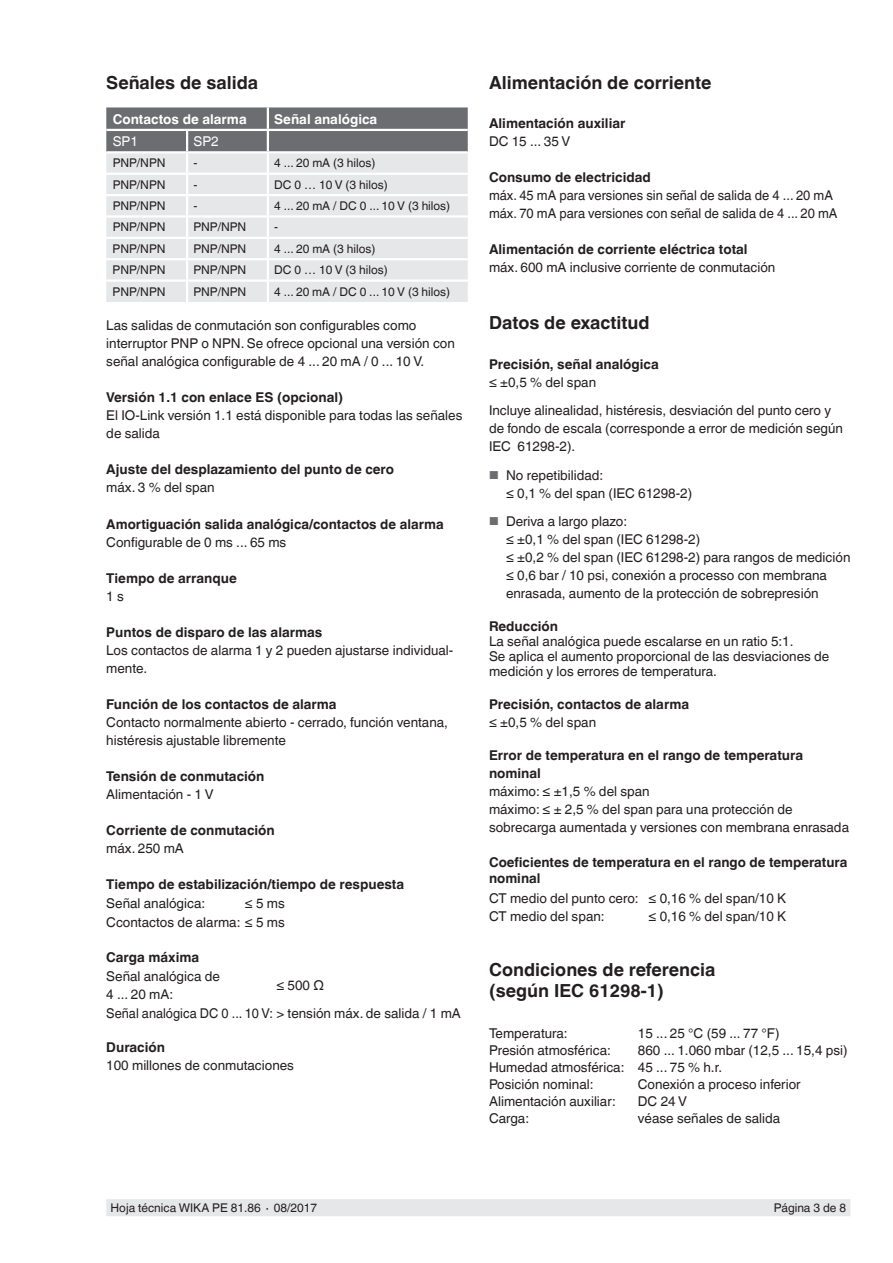
<style>
.page{position:relative;width:893px;height:1263px;background:#fff}
.page>*{position:absolute;margin:0;border:0;box-sizing:border-box;transform-origin:0 0}
.t1{font:700 18px/21px "Helvetica World";color:#231f20}
.t2{font:13.5px/18px "Helvetica World";color:#231f20}
.t3{font:700 13.5px/18px "Helvetica World";color:#231f20}
.t4{font:13.5px/18px "Helvetica World";color:#231f20;scale:.96 1}
.t5{font:700 13.5px "Helvetica World";color:#fff}
.t6{font:13.5px "Helvetica World";color:#fff}
.t7{font:12px "Helvetica World";color:#231f20}
.s1{font-size:11.55px;color:#6c6d70}
</style>
<div class="page">
<div style="left:106px;top:1199px;width:744px;height:17px;background:#e6e7e9"></div>
<div style="left:106px;top:107px;width:362px;height:44px;background:#6c6d70"></div>
<div style="left:106px;top:153px;width:362px;height:149px;background:#e6e7e9"></div>
<hr style="left:267px;top:107px;width:2px;height:22px;background:#fff">
<hr style="left:106px;top:129px;width:81px;height:2px;background:#fff">
<hr style="left:187px;top:129px;width:81px;height:2px;background:#fff">
<hr style="left:186px;top:131px;width:2px;height:20px;background:#fff">
<hr style="left:268px;top:129px;width:200px;height:2px;background:#fff">
<hr style="left:267px;top:131px;width:2px;height:20px;background:#fff">
<hr style="left:186px;top:153px;width:2px;height:20px;background:#fff">
<hr style="left:267px;top:153px;width:2px;height:20px;background:#fff">
<hr style="left:106px;top:173px;width:81px;height:2px;background:#fff">
<hr style="left:187px;top:173px;width:81px;height:2px;background:#fff">
<hr style="left:268px;top:173px;width:200px;height:2px;background:#fff">
<hr style="left:106px;top:194px;width:81px;height:2px;background:#fff">
<hr style="left:187px;top:194px;width:81px;height:2px;background:#fff">
<hr style="left:268px;top:194px;width:200px;height:2px;background:#fff">
<hr style="left:106px;top:215px;width:81px;height:3px;background:#fff">
<hr style="left:187px;top:215px;width:81px;height:3px;background:#fff">
<hr style="left:268px;top:215px;width:200px;height:3px;background:#fff">
<hr style="left:106px;top:237px;width:81px;height:2px;background:#fff">
<hr style="left:187px;top:237px;width:81px;height:2px;background:#fff">
<hr style="left:268px;top:237px;width:200px;height:2px;background:#fff">
<hr style="left:106px;top:258px;width:81px;height:2px;background:#fff">
<hr style="left:187px;top:258px;width:81px;height:2px;background:#fff">
<svg style="left:186px;top:175px;width:2px;height:104px"></svg>
<hr style="left:268px;top:258px;width:200px;height:2px;background:#fff">
<svg style="left:267px;top:175px;width:2px;height:104px"></svg>
<hr style="left:106px;top:279px;width:81px;height:3px;background:#fff">
<hr style="left:187px;top:279px;width:81px;height:3px;background:#fff">
<hr style="left:186px;top:282px;width:2px;height:20px;background:#fff">
<hr style="left:268px;top:279px;width:200px;height:3px;background:#fff">
<hr style="left:267px;top:282px;width:2px;height:20px;background:#fff">
<h1 class="t1" style="left:106px;top:73px;width:153px">Señales de salida</h1>
<p class="t5" style="left:113px;top:111px;width:136px">Contactos de alarma</p>
<p class="t5" style="left:274px;top:111px;width:105px">Señal analógica</p>
<p class="t6" style="left:113px;top:133px;width:27px">SP1</p>
<p class="t6" style="left:193px;top:133px;width:27px">SP2</p>
<p class="t7" style="left:113px;top:156px;width:54px">PNP/NPN</p>
<p class="t7" style="left:193px;top:156px;width:5px">-</p>
<p class="t7" style="left:274px;top:156px;width:103px">4 ... 20 mA (3 hilos)</p>
<p class="t7" style="left:113px;top:178px;width:54px">PNP/NPN</p>
<p class="t7" style="left:193px;top:178px;width:5px">-</p>
<p class="t7" style="left:274px;top:178px;width:115px">DC 0 … 10 V (3 hilos)</p>
<p class="t7" style="left:113px;top:199px;width:54px">PNP/NPN</p>
<p class="t7" style="left:193px;top:199px;width:5px">-</p>
<p class="t7" style="left:274px;top:199px;width:178px">4 ... 20 mA / DC 0 ... 10 V (3 hilos)</p>
<p class="t7" style="left:113px;top:220px;width:54px">PNP/NPN</p>
<p class="t7" style="left:193px;top:220px;width:54px">PNP/NPN</p>
<p class="t7" style="left:274px;top:220px;width:5px">-</p>
<p class="t7" style="left:113px;top:242px;width:54px">PNP/NPN</p>
<p class="t7" style="left:193px;top:242px;width:54px">PNP/NPN</p>
<p class="t7" style="left:274px;top:242px;width:103px">4 ... 20 mA (3 hilos)</p>
<p class="t7" style="left:113px;top:263px;width:54px">PNP/NPN</p>
<p class="t7" style="left:193px;top:263px;width:54px">PNP/NPN</p>
<p class="t7" style="left:274px;top:263px;width:115px">DC 0 … 10 V (3 hilos)</p>
<p class="t7" style="left:113px;top:284px;width:54px">PNP/NPN</p>
<p class="t7" style="left:193px;top:284px;width:54px">PNP/NPN</p>
<p class="t7" style="left:274px;top:284px;width:178px">4 ... 20 mA / DC 0 ... 10 V (3 hilos)</p>
<p class="t2" style="left:106px;top:317px;width:350px">Las salidas de conmutación son configurables como interruptor PNP o NPN. Se ofrece opcional una versión con señal analógica configurable de 4 ... 20 mA / 0 ... 10 V.</p>
<p class="t3" style="left:106px;top:389px;width:238px">Versión 1.1 con enlace ES (opcional)</p>
<p class="t2" style="left:106px;top:407px;width:358px">El IO-Link versión 1.1 está disponible para todas las señales de salida</p>
<p class="t3" style="left:106px;top:461px;width:289px">Ajuste del desplazamiento del punto de cero</p>
<p class="t2" style="left:106px;top:479px;width:110px">máx. 3 % del span</p>
<p class="t3" style="left:106px;top:515px;width:339px">Amortiguación salida analógica/contactos de alarma</p>
<p class="t2" style="left:106px;top:533px;width:181px">Configurable de 0 ms ... 65 ms</p>
<p class="t3" style="left:106px;top:569px;width:132px">Tiempo de arranque</p>
<p class="t2" style="left:106px;top:587px;width:19px">1 s</p>
<p class="t3" style="left:106px;top:623px;width:218px">Puntos de disparo de las alarmas</p>
<p class="t2" style="left:106px;top:641px;width:349px">Los contactos de alarma 1 y 2 pueden ajustarse individual&shy;mente.</p>
<p class="t3" style="left:106px;top:695px;width:232px">Función de los contactos de alarma</p>
<p class="t2" style="left:106px;top:713px;width:343px">Contacto normalmente abierto - cerrado, función ventana, histéresis ajustable libremente</p>
<p class="t3" style="left:106px;top:767px;width:160px">Tensión de conmutación</p>
<p class="t2" style="left:106px;top:785px;width:109px">Alimentación - 1 V</p>
<p class="t3" style="left:106px;top:821px;width:170px">Corriente de conmutación</p>
<p class="t2" style="left:106px;top:839px;width:79px">máx. 250 mA</p>
<p class="t3" style="left:106px;top:875px;width:299px">Tiempo de estabilización/tiempo de respuesta</p>
<p class="t2" style="left:106px;top:895px;width:100px">Señal analógica:</p>
<p class="t2" style="left:106px;top:895px;width:180px;text-align:right">≤ 5 ms<br>Ccontactos de alarma: ≤ 5 ms</p>
<p class="t3" style="left:106px;top:948px;width:94px">Carga máxima</p>
<p class="t2" style="left:106px;top:968px;width:115px">Señal analógica de<br>4 ... 20 mA:</p>
<p class="t2" style="left:106px;top:972px;width:356px;line-height:27.2px;text-indent:170px">≤ 500 Ω<br>Señal analógica DC 0 ... 10 V: &gt; tensión máx. de salida / 1 mA</p>
<p class="t3" style="left:106px;top:1038px;width:60px">Duración</p>
<p class="t2" style="left:106px;top:1056px;width:189px">100 millones de conmutaciones</p>
<h1 class="t1" style="left:489px;top:73px;width:224px">Alimentación de corriente</h1>
<p class="t3" style="left:489px;top:115px;width:138px">Alimentación auxiliar</p>
<p class="t2" style="left:489px;top:133px;width:83px">DC 15 ... 35 V</p>
<p class="t3" style="left:489px;top:169px;width:163px">Consumo de electricidad</p>
<p class="t4" style="left:489px;top:187px;width:365px">máx. 45 mA para versiones sin señal de salida de 4 ... 20 mA máx. 70 mA para versiones con señal de salida de 4 ... 20 mA</p>
<p class="t3" style="left:489px;top:241px;width:260px">Alimentación de corriente eléctrica total</p>
<p class="t2" style="left:489px;top:259px;width:288px">máx. 600 mA inclusive corriente de conmutación</p>
<h1 class="t1" style="left:489px;top:313px;width:162px">Datos de exactitud</h1>
<p class="t3" style="left:489px;top:355px;width:171px">Precisión, señal analógica</p>
<p class="t2" style="left:489px;top:368px;width:344px;line-height:28.5px">≤ ±0,5 % del span<br>Incluye alinealidad, histéresis, desviación del punto cero y</p>
<p class="t2" style="left:489px;top:419px;width:355px">de fondo de escala (corresponde a error de medición según<br>IEC 61298-2).</p>
<p class="t2" style="left:506px;top:466px;width:188px;text-indent:-17px"><span class="s1">■</span> No repetibilidad:<br>≤ 0,1 % del span (IEC 61298-2)</p>
<p class="t2" style="left:506px;top:512px;width:346px;text-indent:-17px"><span class="s1">■</span> Deriva a largo plazo:<br>≤ ±0,1 % del span (IEC 61298-2)<br>≤ ±0,2 % del span (IEC 61298-2) para rangos de medición ≤ 0,6 bar / 10 psi, conexión a processo con membrana enrasada, aumento de la protección de sobrepresión</p>
<p class="t3" style="left:489px;top:617px;width:71px">Reducción</p>
<p class="t2" style="left:489px;top:634px;width:342px;line-height:15px">La señal analógica puede escalarse en un ratio 5:1.<br>Se aplica el aumento proporcional de las desviaciones de medición y los errores de temperatura.</p>
<p class="t3" style="left:489px;top:695px;width:202px">Precisión, contactos de alarma</p>
<p class="t2" style="left:489px;top:713px;width:109px">≤ ±0,5 % del span</p>
<p class="t3" style="left:489px;top:746px;width:316px">Error de temperatura en el rango de temperatura nominal</p>
<p class="t2" style="left:489px;top:782px;width:362px">máximo: ≤ ±1,5 % del span<br>máximo: ≤ ± 2,5 % del span para una protección de sobrecarga aumentada y versiones con membrana enrasada</p>
<p class="t3" style="left:489px;top:854px;width:360px;line-height:16.5px">Coeficientes de temperatura en el rango de temperatura nominal</p>
<p class="t2" style="left:489px;top:889px;width:299px">CT medio del punto cero: ≤ 0,16 % del span/10 K<br>CT medio del span:</p>
<p class="t2" style="left:648px;top:907px;width:139px">≤ 0,16 % del span/10 K</p>
<h1 class="t1" style="left:489px;top:960px;width:228px">Condiciones de referencia (según IEC 61298-1)</h1>
<p class="t2" style="left:489px;top:1024px;width:80px">Temperatura:</p>
<p class="t2" style="left:638px;top:1024px;width:143px">15 ... 25 °C (59 ... 77 °F)</p>
<p class="t2" style="left:489px;top:1041px;width:123px">Presión atmosférica:</p>
<p class="t2" style="left:489px;top:1042px;width:360px;line-height:17px;text-indent:149px">860 ... 1.060 mbar (12,5 ... 15,4 psi)<br>Humedad atmosférica: 45 ... 75 % h.r.<br>Posición nominal:</p>
<p class="t2" style="left:638px;top:1075px;width:164px">Conexión a proceso inferior</p>
<p class="t2" style="left:489px;top:1092px;width:128px">Alimentación auxiliar:</p>
<p class="t2" style="left:638px;top:1092px;width:51px">DC 24 V</p>
<p class="t2" style="left:489px;top:1109px;width:42px">Carga:</p>
<p class="t2" style="left:638px;top:1109px;width:144px">véase señales de salida</p>
<p class="t7" style="left:111px;top:1201px;width:208px">Hoja técnica WIKA PE 81.86 ∙ 08/2017</p>
<p class="t7" style="left:774px;top:1201px;width:74px">Página 3 de 8</p>
</div>
